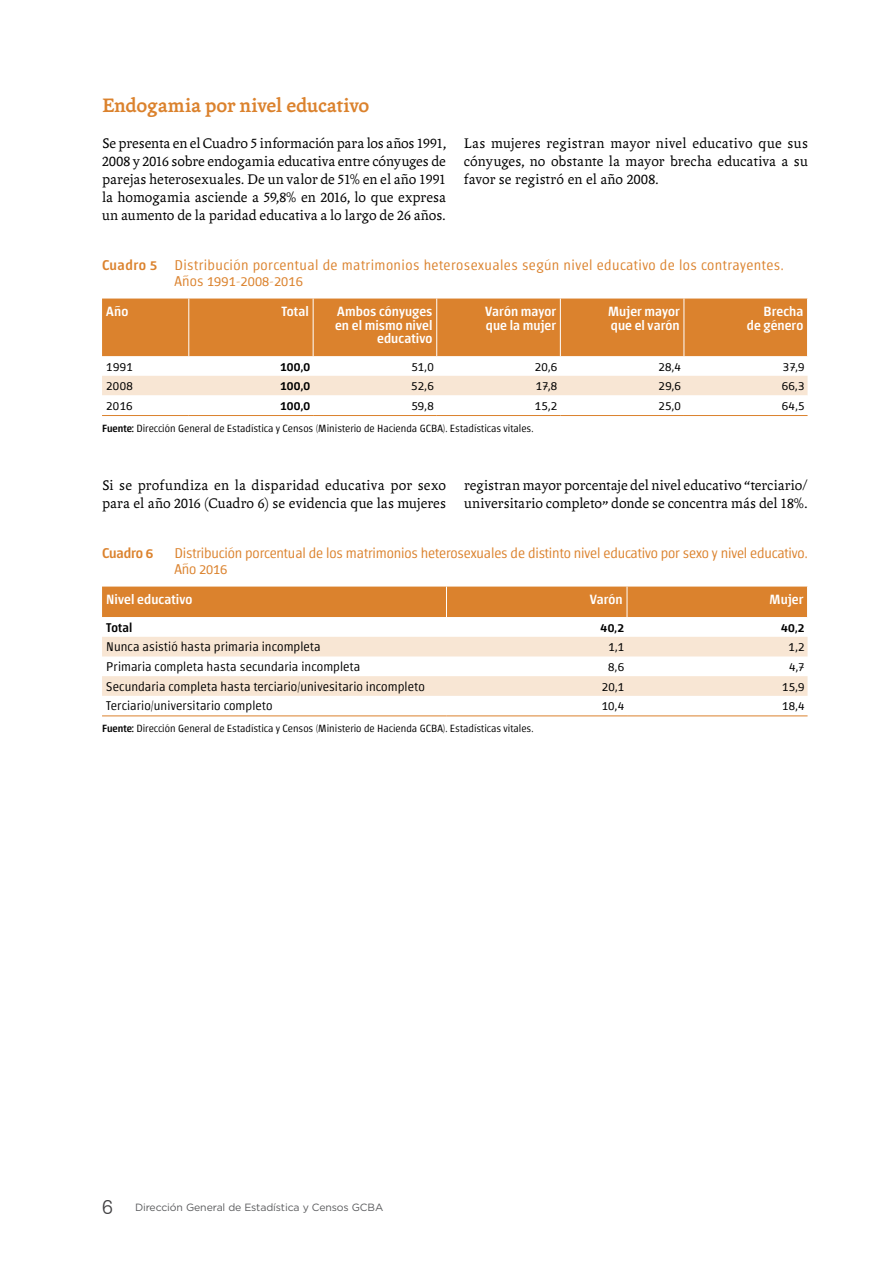
<style>
.page{position:relative;width:893px;height:1263px;background:#fff}
.page>*{position:absolute;margin:0;border:0;box-sizing:border-box;transform-origin:0 0}
.t1{font:700 21px "Andralis ND Os F";letter-spacing:-.01em;color:#db822d}
.t2{font:15px/18px "Andralis ND Os F";letter-spacing:.005em;color:#000}
.t3{font:300 14.25px/15.8px "Chaco";letter-spacing:.03em;color:#db822d}
.t4{font:300 14.25px/15.8px "Chaco";letter-spacing:-.01em;color:#db822d}
.t5{font:500 14.25px "Chaco";letter-spacing:-.01em;color:#db822d}
.t6{font:500 13.5px/13.5px "Chaco";letter-spacing:.005em;color:#fff;text-align:right}
.t7{font:300 12.75px "Chaco";letter-spacing:.01em;color:#000}
.t8{font:500 12.75px "Chaco";letter-spacing:.025em;color:#000}
.t9{font:300 10.5px "Chaco";color:#000}
.t10{font:10.5px "Gotham";letter-spacing:-.01em;color:#5a5b5d}
.s1{font-family:"Andralis NDSC"}
.s2{font-weight:500}
.s3{font-family:"Zurich BT";font-weight:300;font-size:19.5px;color:#414042}
</style>
<div class="page">
<div style="left:102px;top:299px;width:705px;height:57px;background:#db822d"></div>
<div style="left:102px;top:376px;width:705px;height:19px;background:#f8e6d4"></div>
<hr style="left:313px;top:299px;width:1px;height:57px;background:#fff">
<hr style="left:436px;top:299px;width:1px;height:57px;background:#fff">
<hr style="left:560px;top:299px;width:1px;height:57px;background:#fff">
<hr style="left:684px;top:299px;width:1px;height:57px;background:#fff">
<hr style="left:102px;top:415px;width:87px;height:1px;background:#db822d">
<hr style="left:189px;top:415px;width:124px;height:1px;background:#db822d">
<hr style="left:313px;top:415px;width:124px;height:1px;background:#db822d">
<hr style="left:437px;top:415px;width:123px;height:1px;background:#db822d">
<hr style="left:560px;top:415px;width:124px;height:1px;background:#db822d">
<hr style="left:684px;top:415px;width:123px;height:1px;background:#db822d">
<hr style="left:188px;top:299px;width:1px;height:57px;background:#fff">
<div style="left:102px;top:587px;width:705px;height:30px;background:#db822d"></div>
<svg style="left:102px;top:637px;width:705px;height:59px"></svg>
<hr style="left:627px;top:587px;width:1px;height:30px;background:#fff">
<hr style="left:102px;top:715px;width:344px;height:1px;background:#db822d">
<hr style="left:446px;top:715px;width:181px;height:1px;background:#db822d">
<hr style="left:627px;top:715px;width:180px;height:1px;background:#db822d">
<hr style="left:446px;top:587px;width:1px;height:30px;background:#fff">
<h1 class="t1" style="left:102px;top:94px;width:269px">Endogamia por nivel educativo</h1>
<p class="t2" style="left:102px;top:134px;width:345px;text-align:justify">Se presenta en el Cuadro <span class="s1">5</span> información para los años <span class="s1">1991</span>, <span class="s1">2008</span> y <span class="s1">2016</span> sobre endogamia educativa entre cónyuges de parejas heterosexuales. De un valor de <span class="s1">51</span>% en el año <span class="s1">1991 </span>la homogamia asciende a <span class="s1">59</span>,<span class="s1">8</span>% en <span class="s1">2016</span>, lo que expresa un aumento de la paridad educativa a lo largo de <span class="s1">26</span> años.</p>
<p class="t2" style="left:464px;top:134px;width:345px;text-align:justify">Las mujeres registran mayor nivel educativo que sus cónyuges, no obstante la mayor brecha educativa a su favor se registró en el año <span class="s1">2008</span>.</p>
<p class="t3" style="left:174px;top:258px;width:611px;text-indent:-72px"><span class="s2">Cuadro 5</span> Distribución porcentual de matrimonios heterosexuales según nivel educativo de los contrayentes.<br>Años 1991-2008-2016</p>
<p class="t6" style="left:106px;top:306px;width:24px">Año</p>
<p class="t6" style="left:281px;top:306px;width:29px">Total</p>
<p class="t6" style="left:335px;top:306px;width:99px">Ambos cónyuges en el mismo nivel educativo</p>
<p class="t6" style="left:485px;top:306px;width:72px;text-align:left">Varón mayor que la mujer</p>
<p class="t6" style="left:608px;top:306px;width:73px;text-align:left">Mujer mayor que el varón</p>
<p class="t6" style="left:747px;top:306px;width:58px">Brecha de género</p>
<p class="t7" style="left:106px;top:360px;width:28px">1991</p>
<p class="t8" style="left:280px;top:360px;width:32px">100,0</p>
<p class="t7" style="left:412px;top:360px;width:24px">51,0</p>
<p class="t7" style="left:535px;top:360px;width:24px">20,6</p>
<p class="t7" style="left:658px;top:360px;width:24px">28,4</p>
<p class="t7" style="left:783px;top:360px;width:23px">37,9</p>
<p class="t7" style="left:106px;top:380px;width:28px">2008</p>
<p class="t8" style="left:280px;top:380px;width:32px">100,0</p>
<p class="t7" style="left:411px;top:380px;width:24px">52,6</p>
<p class="t7" style="left:536px;top:380px;width:23px">17,8</p>
<p class="t7" style="left:658px;top:380px;width:24px">29,6</p>
<p class="t7" style="left:782px;top:380px;width:24px">66,3</p>
<p class="t7" style="left:106px;top:400px;width:28px">2016</p>
<p class="t8" style="left:280px;top:400px;width:32px">100,0</p>
<p class="t7" style="left:411px;top:400px;width:24px">59,8</p>
<p class="t7" style="left:535px;top:400px;width:24px">15,2</p>
<p class="t7" style="left:658px;top:400px;width:24px">25,0</p>
<p class="t7" style="left:782px;top:400px;width:24px">64,5</p>
<p class="t9" style="left:102px;top:423px;width:433px"><span class="s2">Fuente:</span> Dirección General de Estadística y Censos (Ministerio de Hacienda GCBA). Estadísticas vitales.</p>
<p class="t2" style="left:102px;top:476px;width:345px">Si se profundiza en la disparidad educativa por sexo para el año <span class="s1">2016</span> (Cuadro <span class="s1">6</span>) se evidencia que las mujeres</p>
<p class="t5" style="left:102px;top:547px;width:53px">Cuadro 6</p>
<p class="t4" style="left:174px;top:546px;width:635px">Distribución porcentual de los matrimonios heterosexuales de distinto nivel educativo por sexo y nivel educativo.<br>Año 2016</p>
<p class="t6" style="left:106px;top:594px;width:88px">Nivel educativo</p>
<p class="t6" style="left:590px;top:594px;width:35px">Varón</p>
<p class="t6" style="left:770px;top:594px;width:35px">Mujer</p>
<p class="t8" style="left:106px;top:621px;width:28px">Total</p>
<p class="t8" style="left:601px;top:621px;width:25px">40,2</p>
<p class="t8" style="left:781px;top:621px;width:25px">40,2</p>
<p class="t7" style="left:106px;top:641px;width:216px">Nunca asistió hasta primaria incompleta</p>
<p class="t7" style="left:608px;top:641px;width:17px">1,1</p>
<p class="t7" style="left:789px;top:641px;width:17px">1,2</p>
<p class="t7" style="left:106px;top:661px;width:256px">Primaria completa hasta secundaria incompleta</p>
<p class="t7" style="left:608px;top:661px;width:17px">8,6</p>
<p class="t7" style="left:789px;top:661px;width:17px">4,7</p>
<p class="t7" style="left:106px;top:680px;width:320px">Secundaria completa hasta terciario/univesitario incompleto</p>
<p class="t7" style="left:602px;top:680px;width:24px">20,1</p>
<p class="t7" style="left:782px;top:680px;width:24px">15,9</p>
<p class="t7" style="left:106px;top:700px;width:168px">Terciario/universitario completo</p>
<p class="t7" style="left:602px;top:700px;width:24px">10,4</p>
<p class="t7" style="left:782px;top:700px;width:24px">18,4</p>
<p class="t9" style="left:102px;top:724px;width:433px"><span class="s2">Fuente:</span> Dirección General de Estadística y Censos (Ministerio de Hacienda GCBA). Estadísticas vitales.</p>
<p class="t2" style="left:464px;top:476px;width:345px">registran mayor porcentaje del nivel educativo “terciario/ universitario completo” donde se concentra más del <span class="s1">18</span>%.</p>
<p class="t10" style="left:102px;top:1200px;width:283px"><span class="s3">6</span> Dirección General de Estadística y Censos GCBA</p>
</div>
